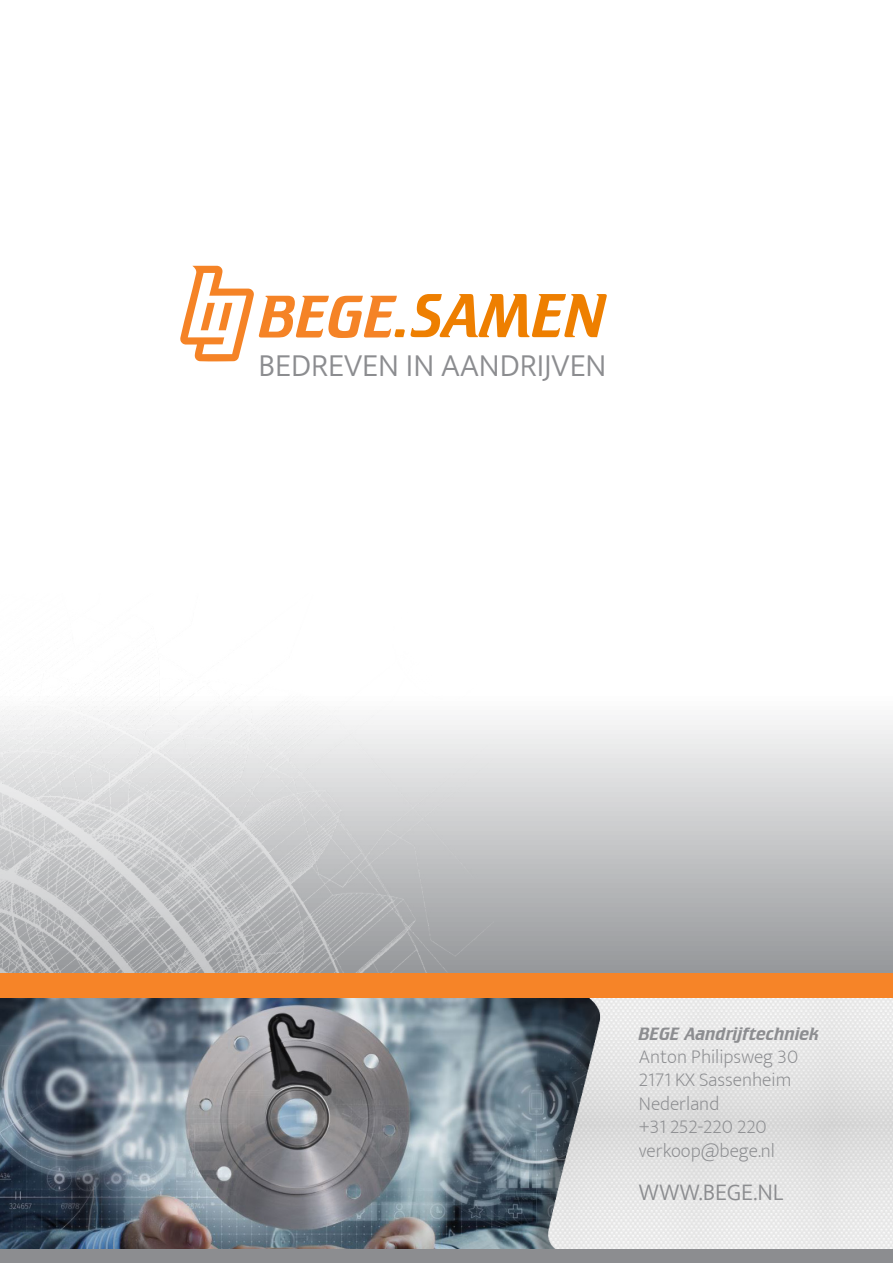
<style>
.page{position:relative;width:893px;height:1263px;background:#fff}
.page>*{position:absolute;margin:0;border:0;box-sizing:border-box;transform-origin:0 0}
.t1{font:italic 62.25px "Crillee BT";color:#ee7f00}
.t2{font:300 32.25px "Ek Mukta";color:#8c8d90}
.t3{font:300 24px "Ek Mukta";color:#8c8d90}
.t4{font:200 19.5px/23.4px "Ek Mukta";color:#8c8d90}
.t5{font:italic 18px "Crillee BT";color:#8c8d90}
</style>
<div class="page">
<img style="left:0;top:696px;width:493px;height:277px">
<img style="left:0;top:998px;width:526px;height:251px">
<svg style="left:180px;top:266px;width:217px;height:95px"></svg>
<div style="left:526px;top:992px;width:367px;height:271px;background:#221f1f;opacity:.4"></div>
<img style="left:541px;top:998px;width:352px;height:251px">
<div style="left:0;top:973px;width:893px;height:25px;background:#f68428"></div>
<div style="left:0;top:1249px;width:893px;height:14px;background:#8c8d90"></div>
<h1 class="t1" style="left:396px;top:293px;width:212px">.SAMEN</h1>
<h2 class="t2" style="left:259px;top:350px;width:349px">BEDREVEN IN AANDRIJVEN</h2>
<p class="t5" style="left:639px;top:1027px;width:182px">BEGE Aandrijftechniek</p>
<p class="t4" style="left:639px;top:1046px;width:161px">Anton Philipsweg 30<br>2171 KX Sassenheim<br>Nederland<br>+31 252-220 220 verkoop@bege.nl</p>
<p class="t3" style="left:639px;top:1181px;width:146px">WWW.BEGE.NL</p>
</div>
